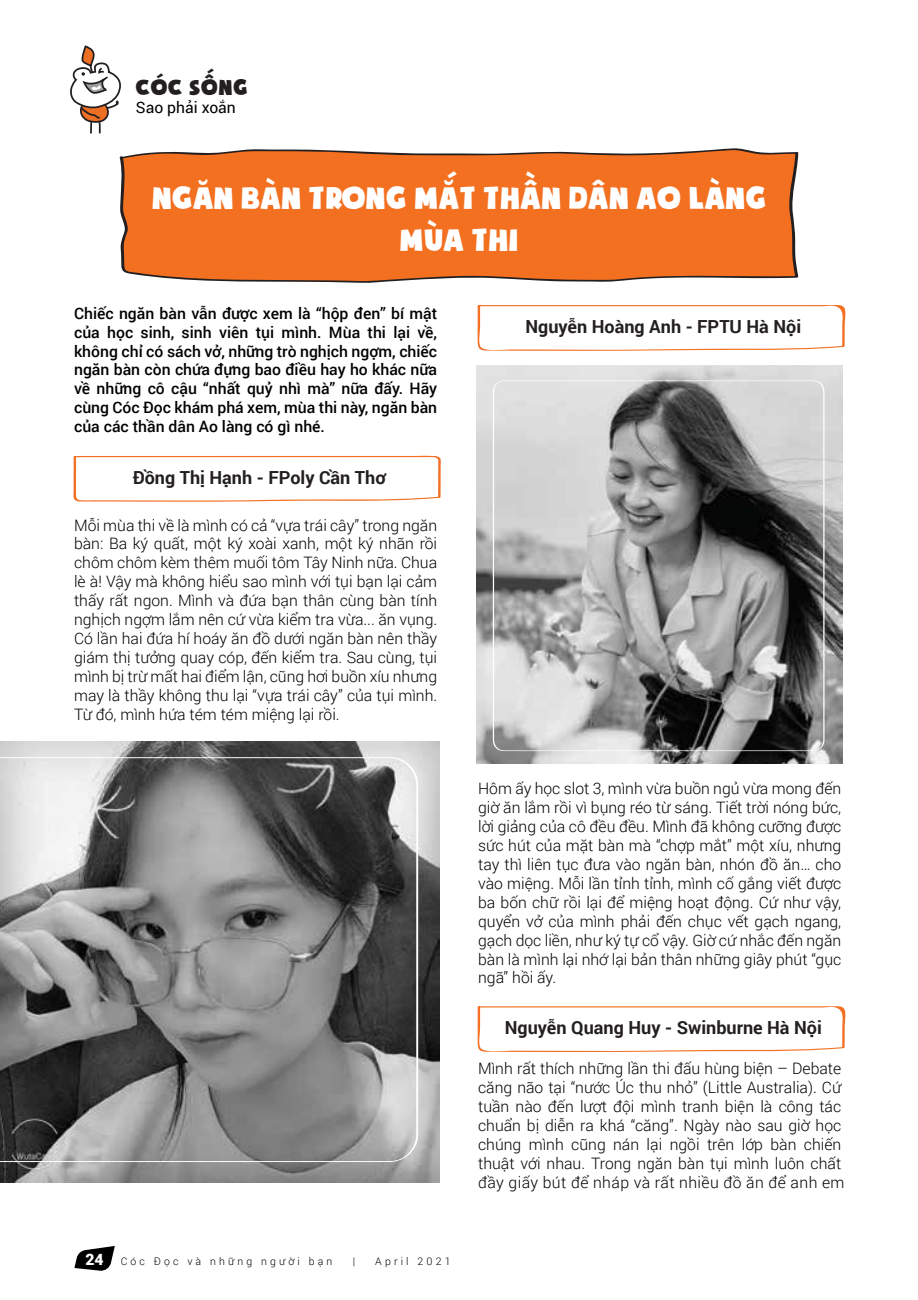
<style>
.page{position:relative;width:918px;height:1300px;background:#fff}
.page>*{position:absolute;margin:0;border:0;box-sizing:border-box;transform-origin:0 0}
.t1{font:35px/42px "i Ciel Soupof Justice";color:#fff;text-align:center}
.t2{font:24.5px "i Ciel Soupof Justice";letter-spacing:.025em;color:#231f20}
.t3{font:700 18.03px "Roboto";color:#231f20}
.t4{font:300 15.75px/18.9px "Roboto";color:#000;text-align:justify}
.t5{font:500 15.75px/18.9px "Roboto";color:#000;text-align:justify}
.t6{font:15.75px "Roboto";color:#010101}
.t7{font:900 15.75px "Roboto";color:#fff}
.t8{font:300 10.5px "Roboto";letter-spacing:.3em;color:#000}
</style>
<div class="page">
<svg style="left:74px;top:1246px;width:41px;height:25px"></svg>
<svg style="left:73px;top:456px;width:368px;height:46px"></svg>
<svg style="left:70px;top:45px;width:51px;height:89px"></svg>
<svg style="left:119px;top:148px;width:679px;height:135px;background:#ec762e"></svg>
<svg style="left:478px;top:305px;width:367px;height:46px"></svg>
<svg style="left:478px;top:1006px;width:367px;height:46px"></svg>
<img style="left:0;top:742px;width:439px;height:440px">
<svg style="left:0;top:757px;width:418px;height:405px;background:#7f7f7f"></svg>
<img style="left:477px;top:366px;width:365px;height:398px">
<svg style="left:493px;top:380px;width:332px;height:371px;background:#989898"></svg>
<h2 class="t2" style="left:136px;top:69px;width:113px">CÓC SỐNG</h2>
<p class="t6" style="left:136px;top:97px;width:101px">Sao phải xoắn</p>
<h1 class="t1" style="left:152px;top:172px;width:616px">NGĂN BÀN TRONG MẮT THẦN DÂN AO LÀNG<br>MÙA THI</h1>
<p class="t5" style="left:74px;top:303px;width:365px">Chiếc ngăn bàn vẫn được xem là “hộp đen” bí mật của học sinh, sinh viên tụi mình. Mùa thi lại về, không chỉ có sách vở, những trò nghịch ngợm, chiếc ngăn bàn còn chứa đựng bao điều hay ho khác nữa về những cô cậu “nhất quỷ nhì mà” nữa đấy. Hãy cùng Cóc Đọc khám phá xem, mùa thi này, ngăn bàn của các thần dân Ao làng có gì nhé.</p>
<p class="t3" style="left:133px;top:465px;width:255px">Đồng Thị Hạnh - FPoly Cần Thơ</p>
<p class="t4" style="left:74px;top:515px;width:365px">Mỗi mùa thi về là mình có cả “vựa trái cây” trong ngăn bàn: Ba ký quất, một ký xoài xanh, một ký nhãn rồi chôm chôm kèm thêm muối tôm Tây Ninh nữa. Chua lè à! Vậy mà không hiểu sao mình với tụi bạn lại cảm thấy rất ngon. Mình và đứa bạn thân cùng bàn tính nghịch ngợm lắm nên cứ vừa kiểm tra vừa... ăn vụng.<br>Có lần hai đứa hí hoáy ăn đồ dưới ngăn bàn nên thầy giám thị tưởng quay cóp, đến kiểm tra. Sau cùng, tụi mình bị trừ mất hai điểm lận, cũng hơi buồn xíu nhưng may là thầy không thu lại “vựa trái cây” của tụi mình.<br>Từ đó, mình hứa tém tém miệng lại rồi.</p>
<p class="t7" style="left:85px;top:1248px;width:20px">24</p>
<p class="t8" style="left:121px;top:1254px;width:213px">Cóc Đọc và những người bạn</p>
<p class="t8" style="left:353px;top:1254px;width:4px">|</p>
<p class="t8" style="left:375px;top:1254px;width:77px">April 2021</p>
<p class="t3" style="left:525px;top:314px;width:277px">Nguyễn Hoàng Anh - FPTU Hà Nội</p>
<p class="t4" style="left:478px;top:779px;width:365px">Hôm ấy học slot 3, mình vừa buồn ngủ vừa mong đến giờ ăn lắm rồi vì bụng réo từ sáng. Tiết trời nóng bức, lời giảng của cô đều đều. Mình đã không cưỡng được sức hút của mặt bàn mà “chợp mắt” một xíu, nhưng tay thì liên tục đưa vào ngăn bàn, nhón đồ ăn… cho vào miệng. Mỗi lần tỉnh tỉnh, mình cố gắng viết được ba bốn chữ rồi lại để miệng hoạt động. Cứ như vậy, quyển vở của mình phải đến chục vết gạch ngang, gạch dọc liền, như ký tự cổ vậy. Giờ cứ nhắc đến ngăn bàn là mình lại nhớ lại bản thân những giây phút “gục ngã” hồi ấy.</p>
<p class="t3" style="left:505px;top:1015px;width:318px">Nguyễn Quang Huy - Swinburne Hà Nội</p>
<p class="t4" style="left:478px;top:1058px;width:368px;text-align:left">Mình rất thích những lần thi đấu hùng biện – Debate căng não tại “nước Úc thu nhỏ” (Little Australia). Cứ tuần nào đến lượt đội mình tranh biện là công tác chuẩn bị diễn ra khá “căng”. Ngày nào sau giờ học chúng mình cũng nán lại ngồi trên lớp bàn chiến thuật với nhau. Trong ngăn bàn tụi mình luôn chất đầy giấy bút để nháp và rất nhiều đồ ăn để anh em</p>
</div>
